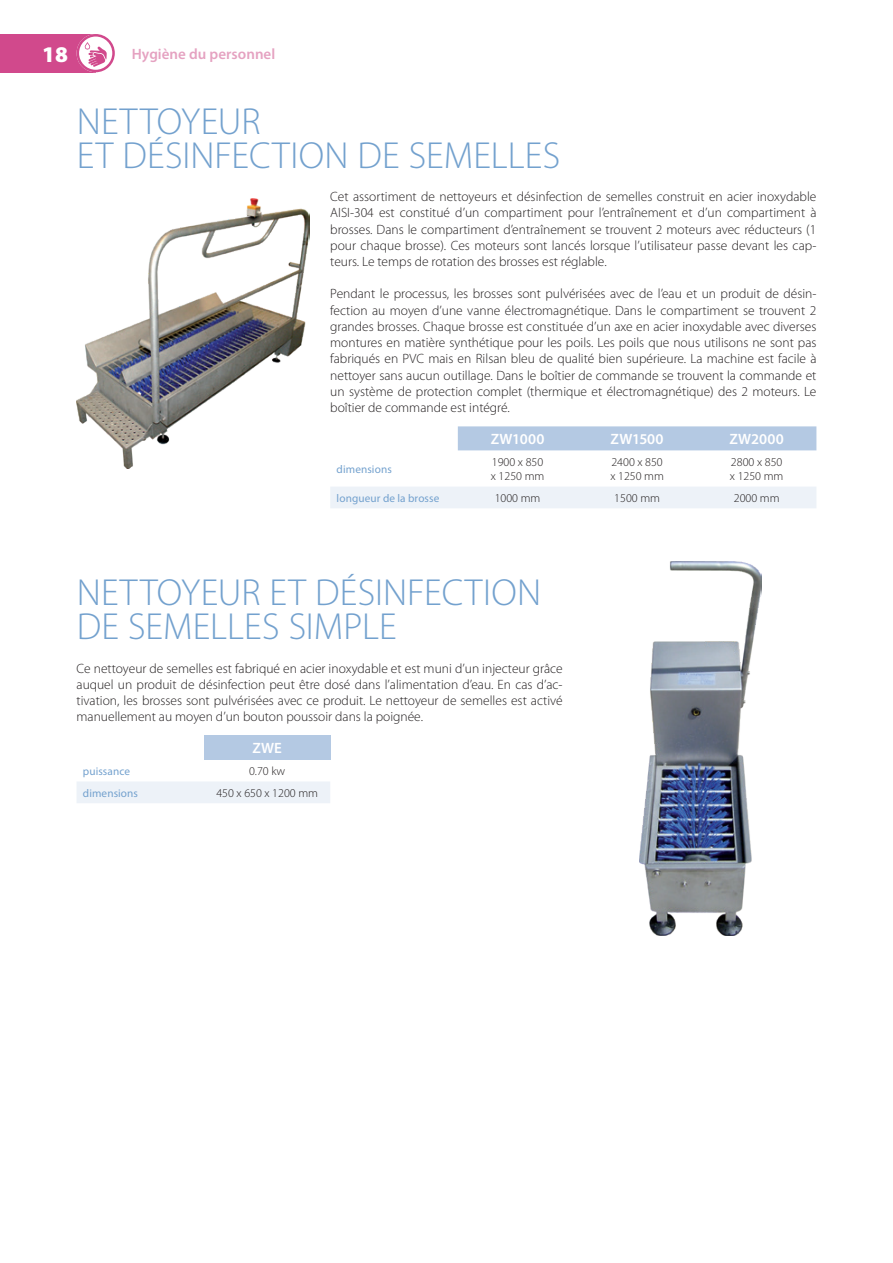
<style>
.page{position:relative;width:893px;height:1263px;background:#fff}
.page>*{position:absolute;margin:0;border:0;box-sizing:border-box;transform-origin:0 0}
.t1{font:300 37.8px/34.5px "Myriad Pro";color:#73a1ce}
.t2{font:900 22.5px "Myriad Pro";color:#fff}
.t3{font:600 15px "Myriad Pro";letter-spacing:.015em;color:#fff}
.t4{font:600 15px "Myriad Pro";color:#e5a2c1}
.t5{font:300 13.5px/16.2px "Myriad Pro";color:#231f20;text-align:justify}
.t6{font:300 12px/14.4px "Myriad Pro";color:#231f20}
.t7{font:11.25px "Myriad Pro";letter-spacing:.01em;color:#73a1ce}
</style>
<div class="page">
<div style="left:0;top:34px;width:96px;height:38px;background:#d1498c"></div>
<svg style="left:77px;top:34px;width:38px;height:38px"></svg>
<div style="left:458px;top:426px;width:358px;height:24px;background:#b4c9e3"></div>
<div style="left:330px;top:487px;width:486px;height:21px;background:#edf2f8"></div>
<div style="left:204px;top:736px;width:126px;height:24px;background:#b4c9e3"></div>
<div style="left:77px;top:782px;width:253px;height:21px;background:#edf2f8"></div>
<img style="left:77px;top:199px;width:232px;height:270px">
<img style="left:639px;top:561px;width:122px;height:374px">
<h2 class="t2" style="left:42px;top:41px;width:27px">18</h2>
<p class="t4" style="left:132px;top:44px;width:145px">Hygiène du personnel</p>
<h1 class="t1" style="left:77px;top:104px;width:485px">NETTOYEUR<br>ET DÉSINFECTION DE SEMELLES</h1>
<p class="t5" style="left:330px;top:189px;width:488px">Cet assortiment de nettoyeurs et désinfection de semelles construit en acier inoxydable AISI-304 est constitué d’un compartiment pour l’entraînement et d’un compartiment à brosses. Dans le compartiment d’entraînement se trouvent 2 moteurs avec réducteurs (1 pour chaque brosse). Ces moteurs sont lancés lorsque l’utilisateur passe devant les cap&shy;teurs. Le temps de rotation des brosses est réglable.</p>
<p class="t5" style="left:330px;top:286px;width:488px">Pendant le processus, les brosses sont pulvérisées avec de l’eau et un produit de désin&shy;fection au moyen d’une vanne électromagnétique. Dans le compartiment se trouvent 2 grandes brosses. Chaque brosse est constituée d’un axe en acier inoxydable avec diverses montures en matière synthétique pour les poils. Les poils que nous utilisons ne sont pas fabriqués en PVC mais en Rilsan bleu de qualité bien supérieure. La machine est facile à nettoyer sans aucun outillage. Dans le boîtier de commande se trouvent la commande et un système de protection complet (thermique et électromagnétique) des 2 moteurs. Le boîtier de commande est intégré.</p>
<p class="t3" style="left:491px;top:429px;width:55px">ZW1000</p>
<p class="t3" style="left:611px;top:429px;width:55px">ZW1500</p>
<p class="t3" style="left:729px;top:429px;width:56px">ZW2000</p>
<p class="t7" style="left:337px;top:463px;width:57px">dimensions</p>
<p class="t6" style="left:491px;top:455px;width:55px">1900 x 850 x 1250 mm</p>
<p class="t6" style="left:610px;top:455px;width:55px">2400 x 850 x 1250 mm</p>
<p class="t6" style="left:730px;top:455px;width:55px">2800 x 850 x 1250 mm</p>
<p class="t7" style="left:337px;top:492px;width:104px">longueur de la brosse</p>
<p class="t6" style="left:495px;top:491px;width:47px">1000 mm</p>
<p class="t6" style="left:614px;top:491px;width:47px">1500 mm</p>
<p class="t6" style="left:734px;top:491px;width:47px">2000 mm</p>
<h1 class="t1" style="left:77px;top:576px;width:466px">NETTOYEUR ET DÉSINFECTION<br>DE SEMELLES SIMPLE</h1>
<p class="t5" style="left:77px;top:660px;width:488px">Ce nettoyeur de semelles est fabriqué en acier inoxydable et est muni d’un injecteur grâce auquel un produit de désinfection peut être dosé dans l’alimentation d’eau. En cas d’ac&shy;tivation, les brosses sont pulvérisées avec ce produit. Le nettoyeur de semelles est activé manuellement au moyen d’un bouton poussoir dans la poignée.</p>
<p class="t3" style="left:252px;top:739px;width:31px">ZWE</p>
<p class="t7" style="left:83px;top:765px;width:49px">puissance</p>
<p class="t6" style="left:249px;top:764px;width:38px">0.70 kw</p>
<p class="t7" style="left:83px;top:787px;width:57px">dimensions</p>
<p class="t6" style="left:216px;top:786px;width:103px">450 x 650 x 1200 mm</p>
</div>
